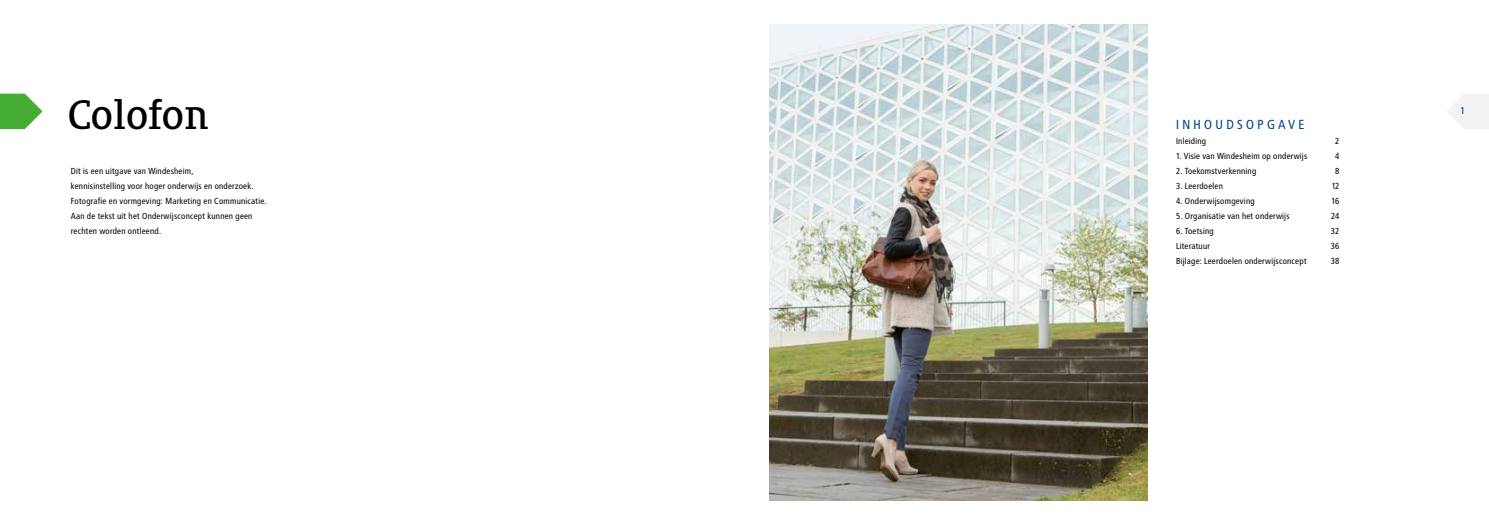
<style>
.page{position:relative;width:1489px;height:525px;background:#fff}
.page>*{position:absolute;margin:0;border:0;box-sizing:border-box;transform-origin:0 0}
.t1{font:40px "Sheriff";letter-spacing:-.01em;color:#000}
.t2{font:13.12px "Transit Print OT";letter-spacing:.21em;color:#004380}
.t3{font:10px "Transit Print OT";color:#004380}
.t4{font:8.75px/15px "Transit Print OT";letter-spacing:-.01em;color:#000}
</style>
<div class="page">
<img style="left:769px;top:25px;width:378px;height:475px">
<svg style="left:1447px;top:94px;width:41px;height:35px"></svg>
<svg style="left:0;top:94px;width:43px;height:35px"></svg>
<h1 class="t1" style="left:67px;top:92px;width:143px">Colofon</h1>
<p class="t3" style="left:1460px;top:105px;width:7px">1</p>
<h2 class="t2" style="left:1175px;top:117px;width:130px">INHOUDSOPGAVE</h2>
<p class="t4" style="left:1175px;top:133px;width:32px">Inleiding</p>
<p class="t4" style="left:1335px;top:133px;width:6px">2</p>
<p class="t4" style="left:1175px;top:148px;width:133px">1. Visie van Windesheim op onderwijs</p>
<p class="t4" style="left:1335px;top:148px;width:6px">4</p>
<p class="t4" style="left:1175px;top:163px;width:82px">2. Toekomstverkenning</p>
<p class="t4" style="left:1335px;top:163px;width:6px">8</p>
<p class="t4" style="left:1175px;top:178px;width:49px">3. Leerdoelen</p>
<p class="t4" style="left:1331px;top:178px;width:10px">12</p>
<p class="t4" style="left:1175px;top:193px;width:81px">4. Onderwijsomgeving</p>
<p class="t4" style="left:1331px;top:193px;width:10px">16</p>
<p class="t4" style="left:1175px;top:208px;width:115px">5. Organisatie van het onderwijs</p>
<p class="t4" style="left:1331px;top:208px;width:10px">24</p>
<p class="t4" style="left:1175px;top:223px;width:40px">6. Toetsing</p>
<p class="t4" style="left:1330px;top:223px;width:10px">32</p>
<p class="t4" style="left:1175px;top:238px;width:36px">Literatuur</p>
<p class="t4" style="left:1330px;top:238px;width:10px">36</p>
<p class="t4" style="left:1175px;top:253px;width:132px">Bijlage: Leerdoelen onderwijsconcept</p>
<p class="t4" style="left:1330px;top:253px;width:10px">38</p>
<p class="t4" style="left:71px;top:163px;width:197px">Dit is een uitgave van Windesheim,<br>kennisinstelling voor hoger onderwijs en onderzoek.<br>Fotografie en vormgeving: Marketing en Communicatie.<br>Aan de tekst uit het Onderwijsconcept kunnen geen rechten worden ontleend.</p>
</div>
